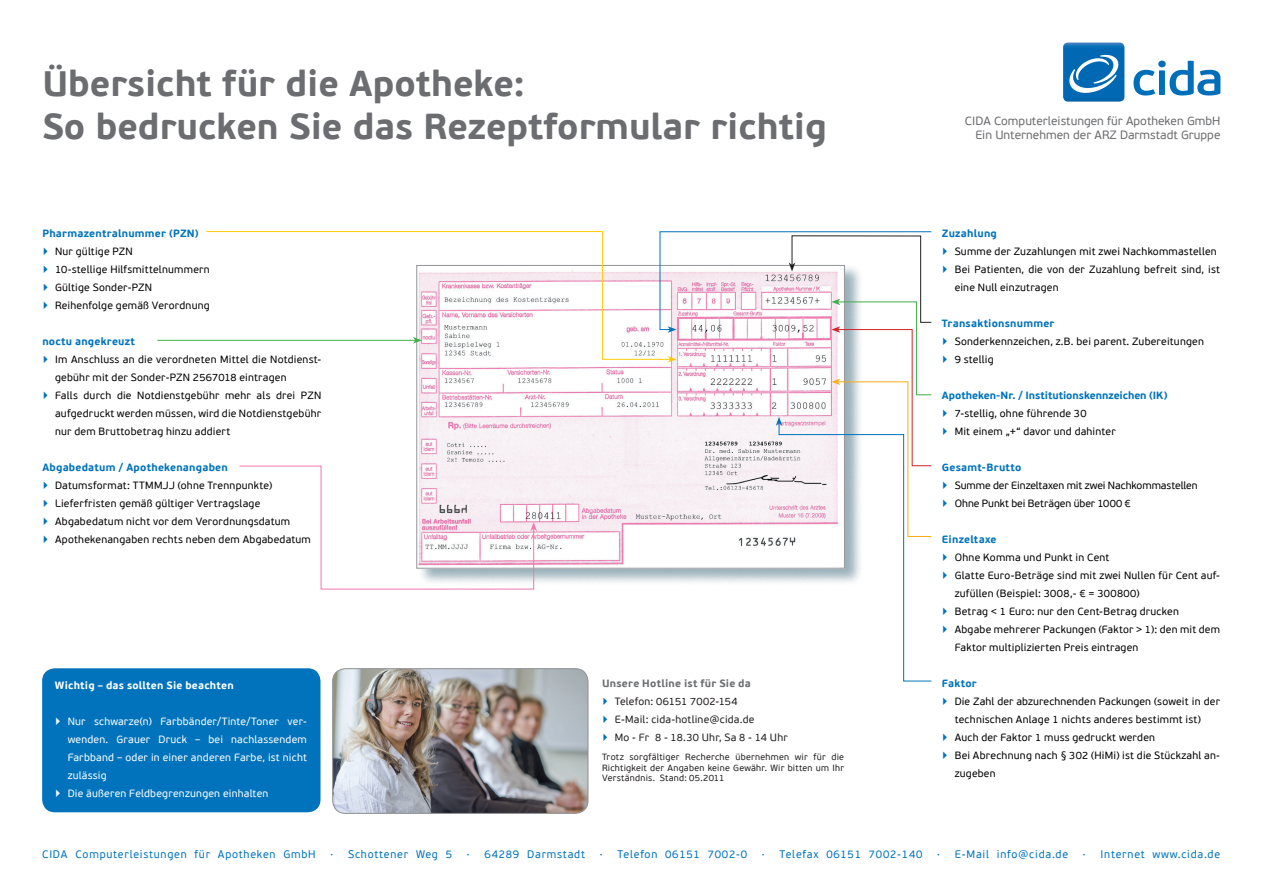
<style>
.page{position:relative;width:1263px;height:893px;background:#fff}
.page>*{position:absolute;margin:0;border:0;box-sizing:border-box;transform-origin:0 0}
.t1{font:700 36px/43.2px "PF Beau Sans Pro";color:#6c6d70}
.t2{font:12px/14.4px "PF Beau Sans Pro";color:#6c6d70;text-align:right}
.t3{font:10.95px "PF Beau Sans Pro";letter-spacing:.07em;color:#0073bc}
.t4{font:10.5px/18px "PF Beau Sans Pro";letter-spacing:.02em;color:#000}
.t5{font:10.5px "PF Beau Sans Pro";letter-spacing:.02em;color:#fff}
.t6{font:10.5px/18px "PF Beau Sans Pro";letter-spacing:.015em;color:#231f20}
.t7{font:10.5px/18px "PF Beau Sans Pro";letter-spacing:-.005em;color:#000}
.t8{font:700 10.5px "PF Beau Sans Pro";letter-spacing:.025em;color:#0073bc}
.t9{font:700 10.5px "PF Beau Sans Pro";letter-spacing:.02em;color:#fff}
.t10{font:9px/10.5px "PF Beau Sans Pro";letter-spacing:.025em;color:#231f20;text-align:justify}
.s1{font-weight:700;color:#0073bc}
.s2{color:#0073bc}
.s3{font-weight:700;color:#6c6d70}
</style>
<div class="page">
<img style="left:418px;top:360px;width:242px;height:205px">
<svg style="left:239px;top:466px;width:298px;height:123px"></svg>
<svg style="left:206px;top:231px;width:454px;height:129px"></svg>
<hr style="left:157px;top:340px;width:258px;height:1px;background:#40ae49">
<svg style="left:413px;top:337px;width:9px;height:7px"></svg>
<svg style="left:660px;top:231px;width:272px;height:450px"></svg>
<img style="left:333px;top:669px;width:255px;height:144px">
<div style="left:332px;top:668px;width:256px;height:146px;border:1px solid #8f9194;border-radius:13px"></div>
<svg style="left:1133px;top:61px;width:87px;height:35px"></svg>
<img style="left:1063px;top:43px;width:61px;height:59px">
<div style="left:42px;top:668px;width:278px;height:144px;background:#0073bc;border-radius:13px"></div>
<h1 class="t1" style="left:42px;top:63px;width:786px">Übersicht für die Apotheke:<br>So bedrucken Sie das Rezeptformular richtig</h1>
<p class="t4" style="left:42px;top:225px;width:169px"><span class="s1">Pharmazentralnummer (PZN)<br></span><span class="s2">▶</span> Nur gültige PZN<br><span class="s2">▶</span> 10-stellige Hilfsmittelnummern <span class="s2">▶</span> Gültige Sonder-PZN<br><span class="s2">▶</span> Reihenfolge gemäß Verordnung</p>
<p class="t8" style="left:42px;top:335px;width:94px">noctu angekreuzt</p>
<p class="t4" style="left:42px;top:351px;width:280px"><span class="s2">▶</span> Im Anschluss an die verordneten Mittel die Notdienst-</p>
<p class="t4" style="left:55px;top:369px;width:233px">gebühr mit der Sonder-PZN 2567018 eintragen</p>
<p class="t4" style="left:42px;top:387px;width:280px"><span class="s2">▶</span> Falls durch die Notdienstgebühr mehr als drei PZN</p>
<p class="t4" style="left:55px;top:405px;width:268px">aufgedruckt werden müssen, wird die Notdienstgebühr</p>
<p class="t4" style="left:55px;top:423px;width:177px">nur dem Bruttobetrag hinzu addiert</p>
<p class="t4" style="left:42px;top:459px;width:270px"><span class="s1">Abgabedatum / Apothekenangaben<br></span><span class="s2">▶</span> Datumsformat: TTMMJJ (ohne Trennpunkte)<br><span class="s2">▶</span> Lieferfristen gemäß gültiger Vertragslage<br><span class="s2">▶</span> Abgabedatum nicht vor dem Verordnungsdatum<br><span class="s2">▶</span> Apothekenangaben rechts neben dem Abgabedatum</p>
<p class="t9" style="left:55px;top:679px;width:180px">Wichtig – das sollten Sie beachten</p>
<p class="t5" style="left:55px;top:715px;width:253px">▶ Nur schwarze(n) Farbbänder/Tinte/Toner ver-</p>
<p class="t5" style="left:68px;top:733px;width:241px">wenden. Grauer Druck – bei nachlassendem</p>
<p class="t5" style="left:68px;top:751px;width:241px">Farbband – oder in einer anderen Farbe, ist nicht</p>
<p class="t5" style="left:68px;top:769px;width:40px">zulässig</p>
<p class="t5" style="left:55px;top:787px;width:215px">▶ Die äußeren Feldbegrenzungen einhalten</p>
<p class="t6" style="left:602px;top:675px;width:187px"><span class="s3">Unsere Hotline ist für Sie da<br></span><span class="s2">▶</span> Telefon: 06151 7002-154<br><span class="s2">▶</span> E-Mail: cida-hotline@cida.de<br><span class="s2">▶</span> Mo - Fr 8 - 18.30 Uhr, Sa 8 - 14 Uhr</p>
<p class="t10" style="left:602px;top:752px;width:244px">Trotz sorgfältiger Recherche übernehmen wir für die Richtigkeit der Angaben keine Gewähr. Wir bitten um Ihr Verständnis. Stand: 05.2011</p>
<p class="t2" style="left:965px;top:113px;width:257px">CIDA Computerleistungen für Apotheken GmbH<br>Ein Unternehmen der ARZ Darmstadt Gruppe</p>
<p class="t8" style="left:942px;top:227px;width:57px">Zuzahlung</p>
<p class="t4" style="left:942px;top:243px;width:276px"><span class="s2">▶</span> Summe der Zuzahlungen mit zwei Nachkommastellen</p>
<p class="t4" style="left:942px;top:261px;width:280px"><span class="s2">▶</span> Bei Patienten, die von der Zuzahlung befreit sind, ist</p>
<p class="t4" style="left:955px;top:279px;width:105px">eine Null einzutragen</p>
<p class="t4" style="left:942px;top:315px;width:264px"><span class="s1">Transaktionsnummer<br></span><span class="s2">▶</span> Sonderkennzeichen, z.B. bei parent. Zubereitungen <span class="s2">▶</span> 9 stellig</p>
<p class="t4" style="left:942px;top:387px;width:227px"><span class="s1">Apotheken-Nr. / Institutionskennzeichen (IK) </span><span class="s2">▶</span> 7-stellig, ohne führende 30<br><span class="s2">▶</span> Mit einem „+“ davor und dahinter</p>
<p class="t7" style="left:942px;top:459px;width:257px"><span class="s1">Gesamt-Brutto<br></span><span class="s2">▶</span> Summe der Einzeltaxen mit zwei Nachkommastellen <span class="s2">▶</span> Ohne Punkt bei Beträgen über 1000 €</p>
<p class="t8" style="left:942px;top:533px;width:56px">Einzeltaxe</p>
<p class="t4" style="left:942px;top:549px;width:169px"><span class="s2">▶</span> Ohne Komma und Punkt in Cent</p>
<p class="t4" style="left:942px;top:567px;width:280px"><span class="s2">▶</span> Glatte Euro-Beträge sind mit zwei Nullen für Cent auf-</p>
<p class="t4" style="left:955px;top:585px;width:186px">zufüllen (Beispiel: 3008,- € = 300800)</p>
<p class="t4" style="left:942px;top:603px;width:238px"><span class="s2">▶</span> Betrag &lt; 1 Euro: nur den Cent-Betrag drucken</p>
<p class="t4" style="left:942px;top:621px;width:280px"><span class="s2">▶</span> Abgabe mehrerer Packungen (Faktor &gt; 1): den mit dem</p>
<p class="t4" style="left:955px;top:639px;width:185px">Faktor multiplizierten Preis eintragen</p>
<p class="t8" style="left:942px;top:677px;width:36px">Faktor</p>
<p class="t4" style="left:942px;top:693px;width:280px"><span class="s2">▶</span> Die Zahl der abzurechnenden Packungen (soweit in der</p>
<p class="t4" style="left:955px;top:711px;width:248px">technischen Anlage 1 nichts anderes bestimmt ist)</p>
<p class="t4" style="left:942px;top:729px;width:215px"><span class="s2">▶</span> Auch der Faktor 1 muss gedruckt werden</p>
<p class="t4" style="left:942px;top:747px;width:280px"><span class="s2">▶</span> Bei Abrechnung nach § 302 (HiMi) ist die Stückzahl an-</p>
<p class="t4" style="left:955px;top:765px;width:43px">zugeben</p>
<p class="t3" style="left:42px;top:848px;width:275px">CIDA Computerleistungen für Apotheken GmbH</p>
<p class="t3" style="left:330px;top:848px;width:123px">· Schottener Weg 5</p>
<p class="t3" style="left:467px;top:848px;width:120px">· 64289 Darmstadt</p>
<p class="t3" style="left:600px;top:848px;width:149px">· Telefon 06151 7002-0</p>
<p class="t3" style="left:762px;top:848px;width:162px">· Telefax 06151 7002-140</p>
<p class="t3" style="left:937px;top:848px;width:132px">· E-Mail info@cida.de</p>
<p class="t3" style="left:1083px;top:848px;width:139px">· Internet www.cida.de</p>
</div>
